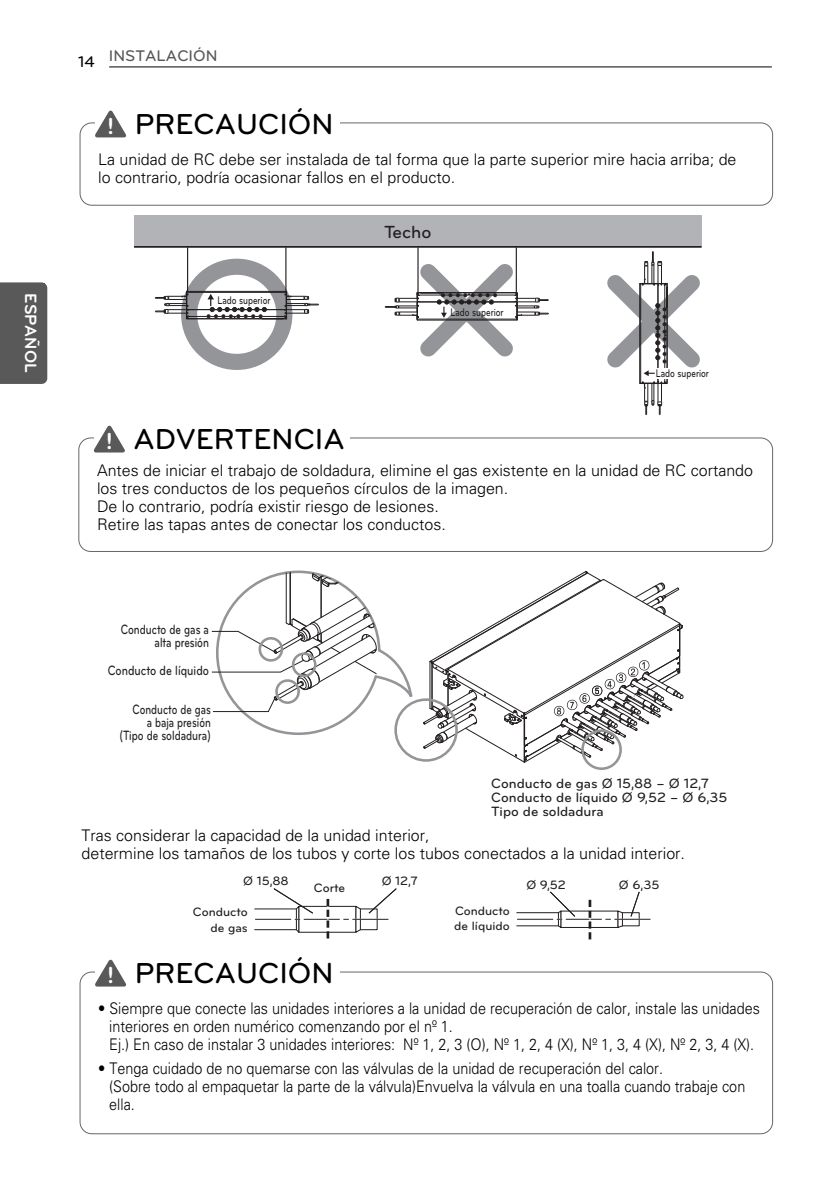
<style>
.page{position:relative;width:840px;height:1191px;background:#fff}
.page>*{position:absolute;margin:0;border:0;box-sizing:border-box;transform-origin:0 0}
.t1{font:500 30px "Bryant LG";color:#000}
.t2{font:500 18.2px "Bryant LG";color:#231f20}
.t3{font:700 17px "Bryant LG";color:#fff}
.t4{font:300 16px/18px "Univers";color:#000}
.t5{font:300 16px/18px "Univers";color:#000;scale:.9 1}
.t6{font:500 16px "Bryant LG";color:#575757}
.t7{font:500 14px/14px "Bryant LG";color:#231f20}
.t8{font:500 14px/13px "Bryant LG";color:#231f20;text-align:right;scale:.74 1}
.t9{font:500 14px/13px "Bryant LG";color:#231f20;text-align:right;scale:.75 1}
.t10{font:500 14px "Bryant LG";color:#231f20;scale:.8 1}
.t11{font:500 12.6px/15.2px "Bryant LG";color:#231f20}
.t12{font:500 11.6px "Bryant LG";color:#231f20;scale:.75 1}
.s1{color:#000}
.s2{font-weight:700;font-size:24px;color:#fff}
</style>
<div class="page">
<hr style="left:109px;top:67px;width:662px;height:1px;background:#000">
<div style="left:0;top:282px;width:47px;height:102px;background:#595959"></div>
<div style="left:19px;top:284px;width:26px;height:98px;background:#595959"></div>
<div style="left:79px;top:122px;width:693px;height:84px;border:2px solid #666;border-radius:12px"></div>
<div style="left:95px;top:107px;width:244px;height:34px;background:#fff"></div>
<svg style="left:94px;top:110px;width:33px;height:27px"></svg>
<div style="left:79px;top:971px;width:693px;height:163px;border:2px solid #666;border-radius:12px"></div>
<div style="left:95px;top:955px;width:244px;height:35px;background:#fff"></div>
<svg style="left:94px;top:959px;width:33px;height:27px"></svg>
<div style="left:78px;top:437px;width:694px;height:115px;border:2px solid #666;border-radius:12px"></div>
<div style="left:94px;top:422px;width:255px;height:34px;background:#fff"></div>
<svg style="left:93px;top:425px;width:32px;height:27px"></svg>
<div style="left:181px;top:259px;width:111px;height:111px;border:16px solid #939598;border-radius:50%"></div>
<hr style="left:187px;top:243px;width:1px;height:48px;background:#231f20">
<hr style="left:285px;top:243px;width:1px;height:48px;background:#231f20">
<hr style="left:417px;top:243px;width:1px;height:50px;background:#231f20">
<hr style="left:515px;top:243px;width:1px;height:50px;background:#231f20">
<div style="left:134px;top:215px;width:567px;height:32px;background:#b2b3b7"></div>
<hr style="left:134px;top:246px;width:567px;height:2px;background:#231f20">
<svg style="left:155px;top:291px;width:164px;height:29px"></svg>
<svg style="left:385px;top:249px;width:163px;height:108px"></svg>
<svg style="left:607px;top:251px;width:93px;height:164px"></svg>
<div style="left:656px;top:368px;width:17px;height:10px;background:#fff"></div>
<svg style="left:423px;top:571px;width:260px;height:191px"></svg>
<div style="left:394px;top:698px;width:63px;height:63px;border:3px solid #939598;border-radius:50%"></div>
<div style="left:581px;top:729px;width:40px;height:41px;border:3px solid #939598;border-radius:50%"></div>
<svg style="left:211px;top:570px;width:203px;height:166px"></svg>
<div style="left:258px;top:637px;width:25px;height:24px;border:3px solid #939598;border-radius:50%"></div>
<div style="left:291px;top:652px;width:25px;height:25px;border:3px solid #939598;border-radius:50%"></div>
<div style="left:275px;top:679px;width:25px;height:25px;border:3px solid #939598;border-radius:50%"></div>
<svg style="left:254px;top:888px;width:143px;height:51px"></svg>
<svg style="left:516px;top:891px;width:134px;height:49px"></svg>
<p class="t3" style="left:36px;top:293px;width:80px;rotate:90deg">ESPAÑOL</p>
<p class="t6" style="left:78px;top:47px;width:141px"><span class="s1">14</span> INSTALACIÓN</p>
<p class="t1" style="left:107px;top:106px;width:228px"><span class="s2">!</span> PRECAUCIÓN</p>
<p class="t4" style="left:98px;top:152px;width:639px">La unidad de RC debe ser instalada de tal forma que la parte superior mire hacia arriba; de lo contrario, podría ocasionar fallos en el producto.</p>
<p class="t12" style="left:217px;top:296px;width:72px">Lado superior</p>
<p class="t2" style="left:384px;top:226px;width:49px">Techo</p>
<p class="t12" style="left:450px;top:308px;width:72px">Lado superior</p>
<p class="t12" style="left:655px;top:369px;width:72px">Lado superior</p>
<p class="t1" style="left:106px;top:421px;width:240px"><span class="s2">!</span> ADVERTENCIA</p>
<p class="t4" style="left:97px;top:462px;width:657px">Antes de iniciar el trabajo de soldadura, elimine el gas existente en la unidad de RC cortando los tres conductos de los pequeños círculos de la imagen.<br>De lo contrario, podría existir riesgo de lesiones.<br>Retire las tapas antes de conectar los conductos.</p>
<p class="t9" style="left:121px;top:624px;width:119px">Conducto de gas a alta presión</p>
<p class="t10" style="left:108px;top:666px;width:128px">Conducto de líquido</p>
<p class="t8" style="left:119px;top:703px;width:125px">Conducto de gas<br>a baja presión (Tipo de soldadura)</p>
<p class="t7" style="left:491px;top:777px;width:237px">Conducto de gas Ø 15,88 – Ø 12,7<br>Conducto de líquido Ø 9,52 – Ø 6,35<br>Tipo de soldadura</p>
<p class="t4" style="left:81px;top:827px;width:604px">Tras considerar la capacidad de la unidad interior,<br>determine los tamaños de los tubos y corte los tubos conectados a la unidad interior.</p>
<p class="t11" style="left:314px;top:881px;width:33px">Corte</p>
<p class="t11" style="left:243px;top:874px;width:47px">Ø 15,88</p>
<p class="t11" style="left:381px;top:874px;width:37px">Ø 12,7</p>
<p class="t11" style="left:526px;top:877px;width:41px">Ø 9,52</p>
<p class="t11" style="left:618px;top:877px;width:42px">Ø 6,35</p>
<p class="t11" style="left:454px;top:904px;width:57px">Conducto de líquido</p>
<p class="t11" style="left:193px;top:905px;width:56px;text-align:right">Conducto de gas</p>
<p class="t1" style="left:107px;top:954px;width:228px"><span class="s2">!</span> PRECAUCIÓN</p>
<p class="t5" style="left:109px;top:1001px;width:724px;text-indent:-11px">• Siempre que conecte las unidades interiores a la unidad de recuperación de calor, instale las unidades interiores en orden numérico comenzando por el nº 1.<br>Ej.) En caso de instalar 3 unidades interiores: Nº 1, 2, 3 (O), Nº 1, 2, 4 (X), Nº 1, 3, 4 (X), Nº 2, 3, 4 (X).</p>
<p class="t5" style="left:109px;top:1060px;width:707px;text-indent:-11px">• Tenga cuidado de no quemarse con las válvulas de la unidad de recuperación del calor.<br>(Sobre todo al empaquetar la parte de la válvula)Envuelva la válvula en una toalla cuando trabaje con ella.</p>
</div>
